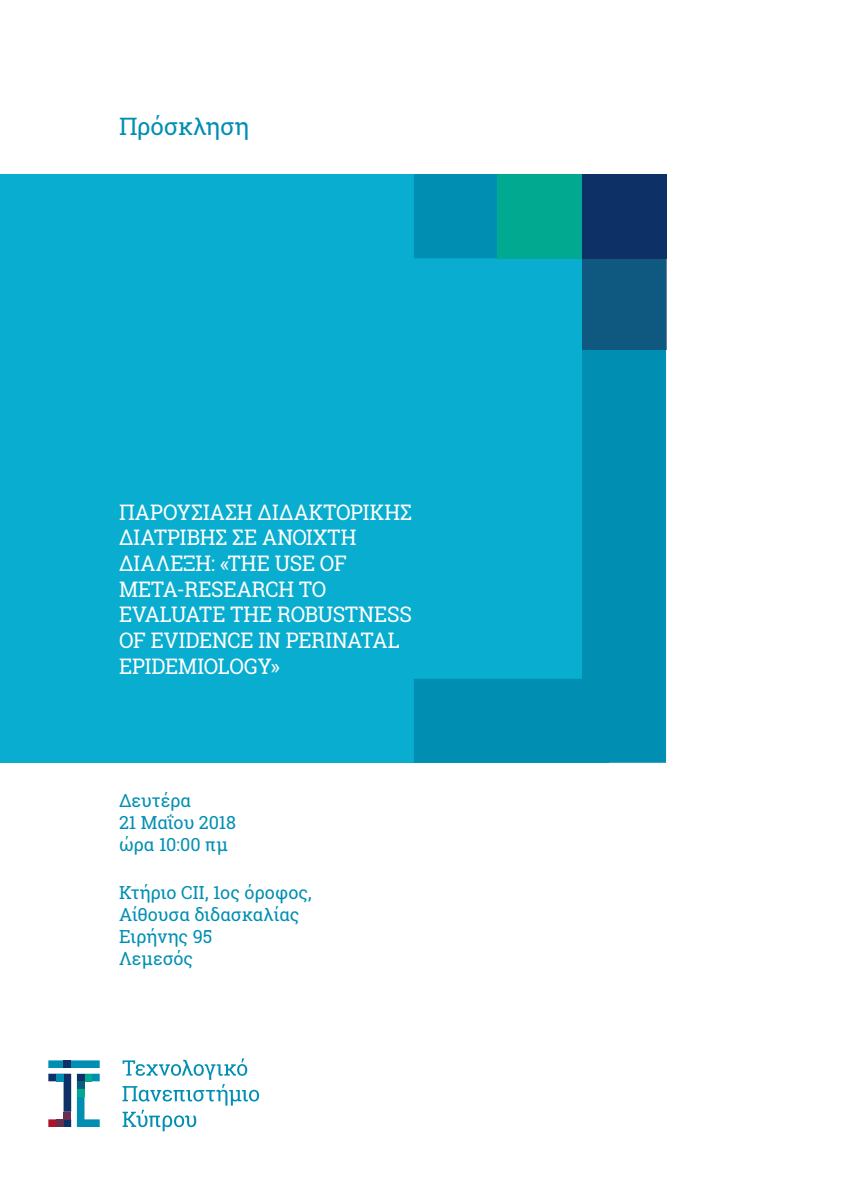
<style>
.page{position:relative;width:842px;height:1191px;background:#fff}
.page>*{position:absolute;margin:0;border:0;box-sizing:border-box;transform-origin:0 0}
.t1{font:24px "Roboto Slab";letter-spacing:-.01em;color:#008fb3}
.t2{font:21.4px/25.6px "Roboto Slab";color:#fff;scale:.96 1}
.t3{font:18px/22px "Roboto Slab";color:#008fb3}
</style>
<div class="page">
<div style="left:0;top:174px;width:608px;height:589px;background:#09adcf"></div>
<svg style="left:414px;top:174px;width:252px;height:589px"></svg>
<div style="left:498px;top:174px;width:84px;height:84px;background:#00a98f"></div>
<div style="left:582px;top:174px;width:84px;height:84px;background:#0d3166"></div>
<div style="left:582px;top:258px;width:84px;height:91px;background:#0f587f"></div>
<svg style="left:48px;top:1060px;width:52px;height:67px"></svg>
<div style="left:77px;top:1081px;width:7px;height:8px;background:#075f7e"></div>
<div style="left:64px;top:1111px;width:7px;height:8px;background:#682e4d"></div>
<div style="left:56px;top:1119px;width:8px;height:8px;background:#682e4d"></div>
<svg style="left:123px;top:1058px;width:136px;height:73px"></svg>
<p class="t1" style="left:119px;top:110px;width:132px">Πρόσκληση</p>
<p class="t2" style="left:119px;top:499px;width:307px">ΠΑΡΟΥΣΙΑΣΗ ∆Ι∆ΑΚΤΟΡΙΚΗΣ ∆ΙΑΤΡΙΒΗΣ ΣΕ ΑΝΟΙΧΤΗ ∆ΙΑΛΕΞΗ: «THE USE OF<br>META-RESEARCH TO<br>EVALUATE THE ROBUSTNESS<br>OF EVIDENCE IN PERINATAL<br>EPIDEMIOLOGY»</p>
<p class="t3" style="left:119px;top:789px;width:119px">∆ευτέρα<br>21 Μαΐου 2018 ώρα 10:00 πμ</p>
<p class="t3" style="left:119px;top:881px;width:194px">Κτήριο CII, 1ος όροφος,<br>Αίθουσα διδασκαλίας<br>Ειρήνης 95<br>Λεμεσός</p>
</div>
